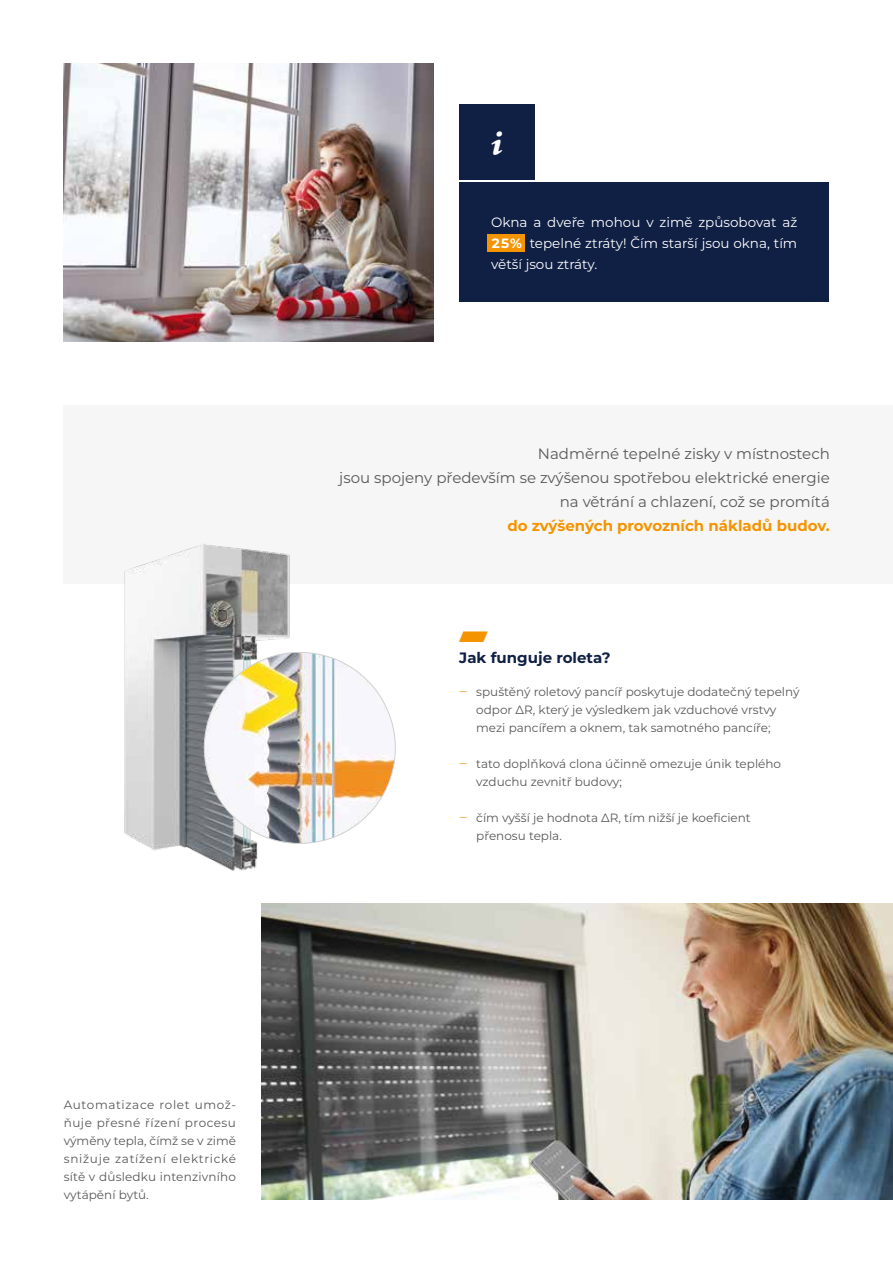
<style>
.page{position:relative;width:893px;height:1263px;background:#fff}
.page>*{position:absolute;margin:0;border:0;box-sizing:border-box;transform-origin:0 0}
.t1{font:15px/24px "Aluprof Sans";color:#58585a;text-align:right}
.t2{font:700 15px "Aluprof Sans";color:#f39400}
.t3{font:700 15px "Aluprof Sans";color:#101f44}
.t4{font:15px "Aluprof Sans";color:#f39400}
.t5{font:13.5px/21px "Aluprof Sans";color:#fff;text-align:justify}
.t6{font:12px/18px "Aluprof Sans";color:#58585a}
.s1{font-weight:700}
.s2{color:#f39400}
</style>
<div class="page">
<div style="left:64px;top:406px;width:829px;height:178px;background:#f6f6f6"></div>
<img style="left:64px;top:64px;width:370px;height:278px">
<img style="left:261px;top:904px;width:632px;height:295px">
<img style="left:124px;top:544px;width:166px;height:327px">
<img style="left:204px;top:652px;width:191px;height:191px;border-radius:96px">
<div style="left:459px;top:104px;width:76px;height:76px;background:#101f44"></div>
<div style="left:459px;top:182px;width:370px;height:120px;background:#101f44"></div>
<div style="left:487px;top:234px;width:38px;height:18px;background:#f39400"></div>
<p class="t5" style="left:491px;top:211px;width:308px">Okna a dveře mohou v zimě způsobovat až <span class="s1">25%</span> tepelné ztráty! Čím starší jsou okna, tím větší jsou ztráty.</p>
<p class="t1" style="left:339px;top:441px;width:492px">Nadměrné tepelné zisky v místnostech<br>jsou spojeny především se zvýšenou spotřebou elektrické energie na větrání a chlazení, což se promítá</p>
<p class="t2" style="left:507px;top:515px;width:324px">do zvýšených provozních nákladů budov.</p>
<p class="t4" style="left:459px;top:627px;width:30px">⸠</p>
<p class="t3" style="left:459px;top:647px;width:153px">Jak funguje roleta?</p>
<p class="t6" style="left:476px;top:683px;width:325px;text-indent:-17px"><span class="s2">‒</span> spuštěný roletový pancíř poskytuje dodatečný tepelný odpor ΔR, který je výsledkem jak vzduchové vrstvy mezi pancířem a oknem, tak samotného pancíře;</p>
<p class="t6" style="left:476px;top:755px;width:306px;text-indent:-17px"><span class="s2">‒</span> tato doplňková clona účinně omezuje únik teplého vzduchu zevnitř budovy;</p>
<p class="t6" style="left:476px;top:809px;width:276px;text-indent:-17px"><span class="s2">‒</span> čím vyšší je hodnota ΔR, tím nižší je koeficient přenosu tepla.</p>
<p class="t6" style="left:64px;top:1096px;width:174px;text-align:justify">Automatizace rolet umož&shy;ňuje přesné řízení procesu výměny tepla, čímž se v zimě snižuje zatížení elektrické sítě v důsledku intenzivního vytápění bytů.</p>
</div>
